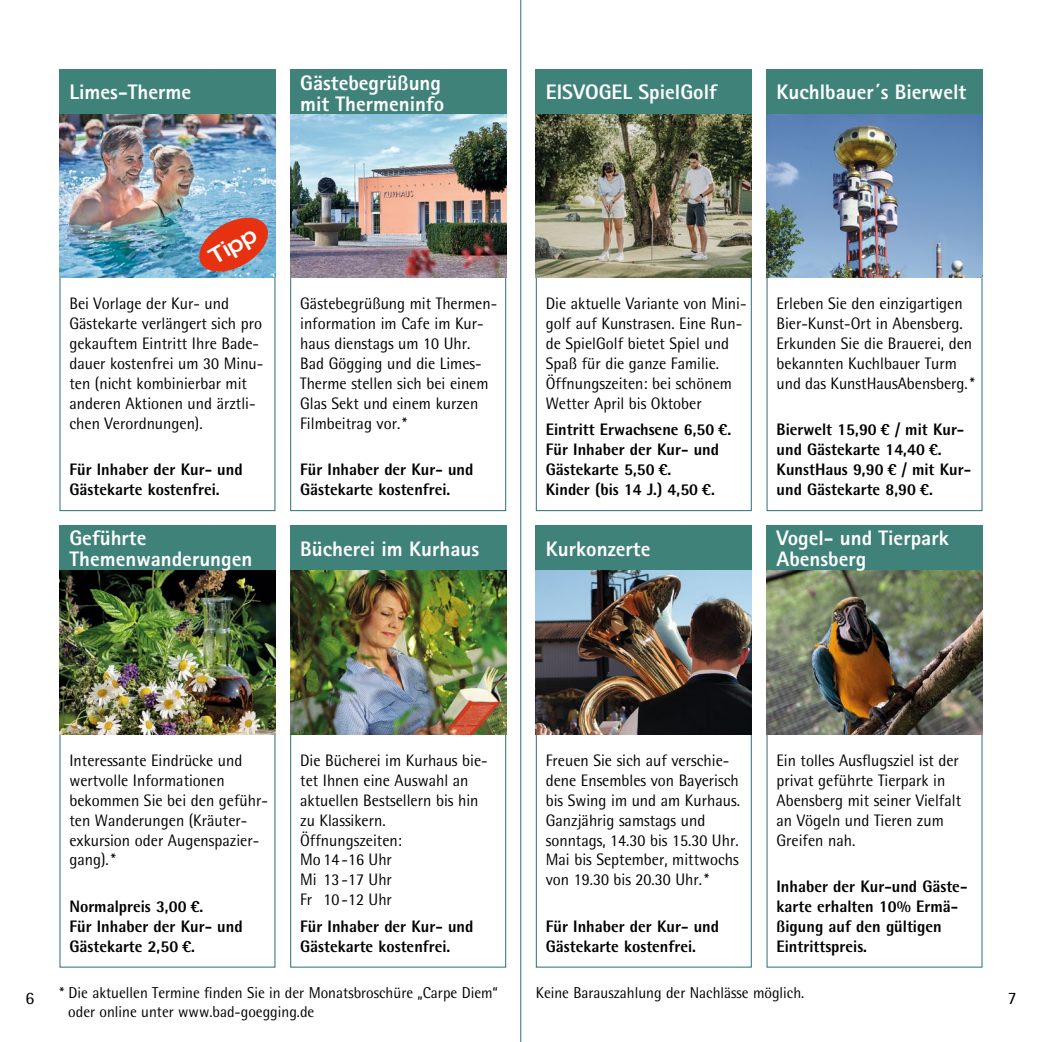
<style>
.page{position:relative;width:1042px;height:1042px;background:#fff}
.page>*{position:absolute;margin:0;border:0;box-sizing:border-box;transform-origin:0 0}
.t1{font:500 expanded 22.22px "Helvetica Neue LT Std";color:#fff;scale:.96 1}
.t2{font:800 21px/20.1px "Rotis Sans Serif Std";color:#fff}
.t3{font:17.5px "Rotis Semi Sans Std";color:#000}
.t4{font:16.62px/19.9px "Rotis Semi Sans Std";color:#000;scale:.96 1}
.t5{font:800 16.62px/19.9px "Rotis Semi Sans Std";color:#000;scale:.96 1}
.t6{font:15.75px/18.9px "Rotis Semi Sans Std";color:#000;scale:.96 1}
</style>
<div class="page">
<div style="left:290px;top:69px;width:216px;height:442px;background:#fff;border:1px solid #2c6f73"></div>
<img style="left:290px;top:69px;width:216px;height:209px">
<img style="left:766px;top:526px;width:216px;height:208px">
<div style="left:536px;top:526px;width:216px;height:441px;background:#fff;border:1px solid #2c6f73"></div>
<img style="left:536px;top:526px;width:216px;height:208px">
<div style="left:290px;top:526px;width:216px;height:441px;background:#fff;border:1px solid #2c6f73"></div>
<img style="left:290px;top:526px;width:216px;height:208px">
<div style="left:60px;top:69px;width:215px;height:442px;background:#fff;border:1px solid #2c6f73"></div>
<img style="left:60px;top:69px;width:215px;height:209px">
<svg style="left:195px;top:215px;width:77px;height:59px;background:#b96963"></svg>
<div style="left:536px;top:69px;width:216px;height:442px;background:#fff;border:1px solid #2c6f73"></div>
<img style="left:536px;top:69px;width:216px;height:209px">
<div style="left:766px;top:69px;width:216px;height:442px;background:#fff;border:1px solid #2c6f73"></div>
<img style="left:766px;top:69px;width:216px;height:209px">
<img style="left:60px;top:526px;width:215px;height:208px">
<hr style="left:520px;top:0;width:1px;height:1042px;background:#2c6f73">
<p class="t2" style="left:69px;top:82px;width:123px">Limes-Therme</p>
<p class="t2" style="left:300px;top:72px;width:146px;line-height:21px">Gästebegrüßung mit Thermeninfo</p>
<p class="t2" style="left:546px;top:82px;width:173px">EISVOGEL SpielGolf</p>
<p class="t2" style="left:776px;top:82px;width:191px">Kuchlbauer´s Bierwelt</p>
<h1 class="t1" style="left:204px;top:246px;width:55px;rotate:-30deg">Tipp</h1>
<p class="t4" style="left:69px;top:293px;width:203px">Bei Vorlage der Kur- und<br>Gästekarte verlängert sich pro gekauftem Eintritt Ihre Bade&shy;dauer kostenfrei um 30 Minu&shy;ten (nicht kombinierbar mit anderen Aktionen und ärztli&shy;chen Verordnungen).</p>
<p class="t5" style="left:69px;top:459px;width:182px">Für Inhaber der Kur- und<br>Gästekarte kostenfrei.</p>
<p class="t4" style="left:300px;top:293px;width:207px">Gästebegrüßung mit Thermen&shy;information im Cafe im Kur&shy;haus dienstags um 10 Uhr.<br>Bad Gögging und die Limes-<br>Therme stellen sich bei einem<br>Glas Sekt und einem kurzen<br>Filmbeitrag vor.*</p>
<p class="t5" style="left:300px;top:459px;width:182px">Für Inhaber der Kur- und<br>Gästekarte kostenfrei.</p>
<p class="t4" style="left:546px;top:293px;width:209px">Die aktuelle Variante von Mini&shy;golf auf Kunstrasen. Eine Run&shy;de SpielGolf bietet Spiel und<br>Spaß für die ganze Familie.<br>Öffnungszeiten: bei schönem<br>Wetter April bis Oktober</p>
<p class="t5" style="left:546px;top:419px;width:195px">Eintritt Erwachsene 6,50 €.<br>Für Inhaber der Kur- und<br>Gästekarte 5,50 €.<br>Kinder (bis 14 J.) 4,50 €.</p>
<p class="t4" style="left:776px;top:293px;width:208px">Erleben Sie den einzigartigen<br>Bier-Kunst-Ort in Abensberg.<br>Erkunden Sie die Brauerei, den bekannten Kuchlbauer Turm und das KunstHausAbensberg.*</p>
<p class="t5" style="left:776px;top:419px;width:204px">Bierwelt 15,90 € / mit Kur&shy;und Gästekarte 14,40 €.<br>KunstHaus 9,90 € / mit Kur&shy;und Gästekarte 8,90 €.</p>
<p class="t2" style="left:69px;top:528px;width:184px">Geführte<br>Themenwanderungen</p>
<p class="t2" style="left:300px;top:538px;width:180px">Bücherei im Kurhaus</p>
<p class="t2" style="left:546px;top:538px;width:106px">Kurkonzerte</p>
<p class="t2" style="left:776px;top:528px;width:174px">Vogel- und Tierpark<br>Abensberg</p>
<p class="t4" style="left:546px;top:750px;width:204px">Freuen Sie sich auf verschie&shy;dene Ensembles von Bayerisch bis Swing im und am Kurhaus.<br>Ganzjährig samstags und sonntags, 14.30 bis 15.30 Uhr.<br>Mai bis September, mittwochs von 19.30 bis 20.30 Uhr.*</p>
<p class="t5" style="left:546px;top:916px;width:182px">Für Inhaber der Kur- und<br>Gästekarte kostenfrei.</p>
<p class="t4" style="left:776px;top:750px;width:194px">Ein tolles Ausflugsziel ist der privat geführte Tierpark in<br>Abensberg mit seiner Vielfalt an Vögeln und Tieren zum<br>Greifen nah.</p>
<p class="t5" style="left:776px;top:876px;width:199px">Inhaber der Kur-und Gäste&shy;karte erhalten 10% Ermä&shy;ßigung auf den gültigen<br>Eintrittspreis.</p>
<p class="t4" style="left:300px;top:750px;width:197px">Die Bücherei im Kurhaus bie&shy;tet Ihnen eine Auswahl an aktuellen Bestsellern bis hin zu Klassikern.<br>Öffnungszeiten:<br>Mo 14 -16 Uhr<br>Mi 13 -17 Uhr<br>Fr 10 -12 Uhr</p>
<p class="t5" style="left:300px;top:916px;width:182px">Für Inhaber der Kur- und<br>Gästekarte kostenfrei.</p>
<p class="t6" style="left:68px;top:983px;width:449px;text-indent:-9px">* Die aktuellen Termine finden Sie in der Monatsbroschüre „Carpe Diem“ oder online unter www.bad-goegging.de</p>
<p class="t6" style="left:536px;top:983px;width:281px">Keine Barauszahlung der Nachlässe möglich.</p>
<p class="t4" style="left:69px;top:750px;width:208px">Interessante Eindrücke und wertvolle Informationen bekommen Sie bei den geführ&shy;ten Wanderungen (Kräuter&shy;exkursion oder Augenspazier&shy;gang).*</p>
<p class="t5" style="left:69px;top:896px;width:182px">Normalpreis 3,00 €.<br>Für Inhaber der Kur- und<br>Gästekarte 2,50 €.</p>
<p class="t3" style="left:25px;top:988px;width:10px">6</p>
<p class="t3" style="left:1008px;top:988px;width:10px">7</p>
</div>
